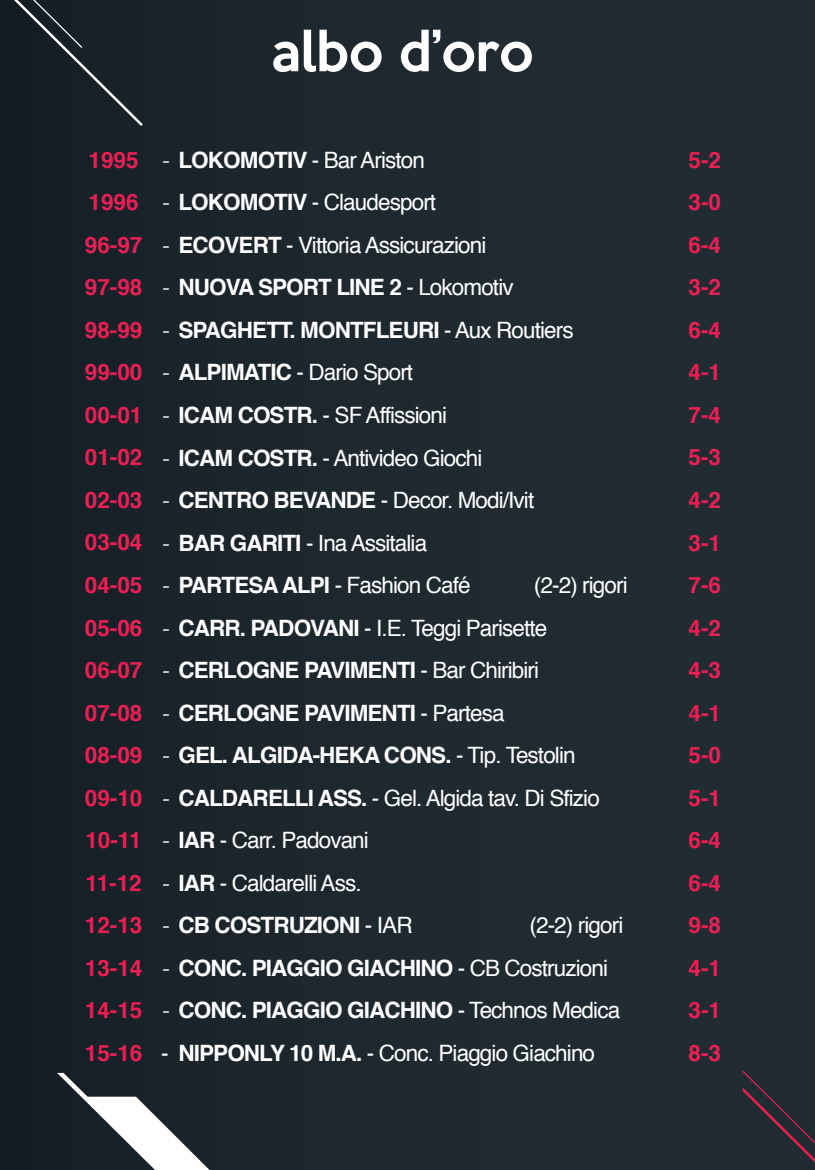
<style>
.page{position:relative;width:815px;height:1170px;background:#fff}
.page>*{position:absolute;margin:0;border:0;box-sizing:border-box;transform-origin:0 0}
.t1{font:500 50px "Keep Calm";color:#fff}
.t2{font:22.5px "Helvetica";letter-spacing:-.04em;color:#fff}
.t3{font:700 22.5px "Helvetica";letter-spacing:-.04em;color:#fff}
.t4{font:700 22.5px/42.5px "Helvetica";color:#ee1e54}
.s1{font-weight:300;font-style:italic}
.s2{font-weight:700}
.s3{font-weight:400}
</style>
<div class="page">
<div style="left:0;top:0;width:815px;height:1169px;background:#1f292f"></div>
<svg style="left:57px;top:1073px;width:152px;height:96px"></svg>
<svg style="left:743px;top:1070px;width:72px;height:92px"></svg>
<div style="left:14px;top:0;width:129px;height:126px;background:#162026"></div>
<h1 class="t1" style="left:272px;top:8px;width:263px">albo d’oro</h1>
<p class="t2" style="left:161px;top:142px;width:265px"><span class="s1">-</span> <span class="s2">LOKOMOTIV</span> - Bar Ariston</p>
<p class="t2" style="left:161px;top:185px;width:277px"><span class="s1">-</span> <span class="s2">LOKOMOTIV</span> - Claudesport</p>
<p class="t2" style="left:161px;top:227px;width:327px"><span class="s1">-</span> <span class="s2">ECOVERT</span> - Vittoria Assicurazioni</p>
<p class="t3" style="left:161px;top:269px;width:354px"><span class="s1">-</span> NUOVA SPORT LINE 2 <span class="s3">- Lokomotiv</span></p>
<p class="t3" style="left:161px;top:312px;width:414px"><span class="s1">-</span> SPAGHETT. MONTFLEURI <span class="s3">- Aux Routiers</span></p>
<p class="t2" style="left:161px;top:355px;width:254px"><span class="s1">-</span> <span class="s2">ALPIMATIC</span> - Dario Sport</p>
<p class="t2" style="left:161px;top:397px;width:288px"><span class="s1">-</span> <span class="s2">ICAM COSTR.</span> - SF Affissioni</p>
<p class="t2" style="left:161px;top:440px;width:323px"><span class="s1">-</span> <span class="s2">ICAM COSTR.</span> - Antivideo Giochi</p>
<p class="t2" style="left:161px;top:482px;width:375px"><span class="s1">-</span> <span class="s2">CENTRO BEVANDE</span> - Decor. Modi/Ivit</p>
<p class="t2" style="left:161px;top:525px;width:268px"><span class="s1">-</span> <span class="s2">BAR GARITI</span> - Ina Assitalia</p>
<p class="t2" style="left:161px;top:567px;width:311px"><span class="s1">-</span> <span class="s2">PARTESA ALPI</span> - Fashion Café</p>
<p class="t2" style="left:534px;top:567px;width:95px">(2-2) rigori</p>
<p class="t2" style="left:161px;top:610px;width:388px"><span class="s1">-</span> <span class="s2">CARR. PADOVANI</span> - I.E. Teggi Parisette</p>
<p class="t3" style="left:161px;top:652px;width:380px"><span class="s1">-</span> CERLOGNE PAVIMENTI <span class="s3">- Bar Chiribiri</span></p>
<p class="t3" style="left:161px;top:694px;width:345px"><span class="s1">-</span> CERLOGNE PAVIMENTI <span class="s3">- Partesa</span></p>
<p class="t3" style="left:161px;top:737px;width:416px"><span class="s1">-</span> GEL. ALGIDA-HEKA CONS. <span class="s3">- Tip. Testolin</span></p>
<p class="t2" style="left:161px;top:780px;width:440px"><span class="s1">-</span> <span class="s2">CALDARELLI ASS.</span> - Gel. Algida tav. Di Sfizio</p>
<p class="t2" style="left:161px;top:823px;width:209px"><span class="s1">-</span> <span class="s2">IAR</span> - Carr. Padovani</p>
<p class="t2" style="left:161px;top:865px;width:202px"><span class="s1">-</span> <span class="s2">IAR</span> - Caldarelli Ass.</p>
<p class="t3" style="left:161px;top:907px;width:253px"><span class="s1">-</span> CB COSTRUZIONI <span class="s3">- IAR</span></p>
<p class="t2" style="left:529px;top:908px;width:95px">(2-2) rigori</p>
<p class="t3" style="left:161px;top:949px;width:448px"><span class="s1">-</span> CONC. PIAGGIO GIACHINO <span class="s3">- CB Costruzioni</span></p>
<p class="t3" style="left:161px;top:992px;width:461px"><span class="s1">-</span> CONC. PIAGGIO GIACHINO <span class="s3">- Technos Medica</span></p>
<p class="t2" style="left:161px;top:1035px;width:435px">- <span class="s2">NIPPONLY 10 M.A.</span> - Conc. Piaggio Giachino</p>
<p class="t4" style="left:85px;top:139px;width:59px">1995<br>1996<br>96-97<br>97-98<br>98-99<br>99-00<br>00-01<br>01-02<br>02-03<br>03-04<br>04-05<br>05-06<br>06-07<br>07-08<br>08-09<br>09-10<br>10-11<br>11-12<br>12-13<br>13-14<br>14-15<br>15-16</p>
<p class="t4" style="left:689px;top:139px;width:34px;text-align:justify">5-2<br>3-0<br>6-4<br>3-2<br>6-4<br>4-1<br>7-4<br>5-3<br>4-2<br>3-1<br>7-6<br>4-2<br>4-3<br>4-1<br>5-0<br>5-1<br>6-4<br>6-4<br>9-8<br>4-1<br>3-1<br>8-3</p>
</div>
